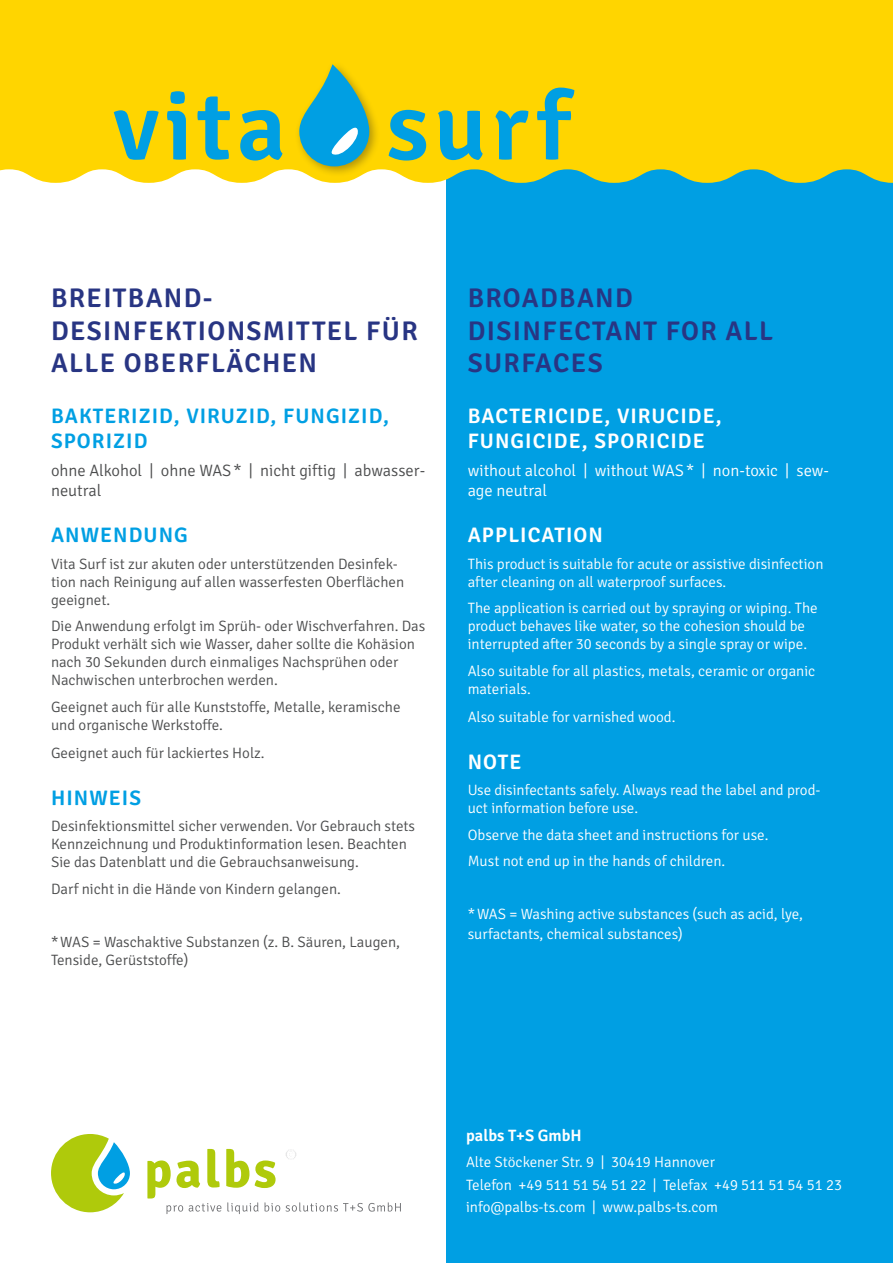
<style>
.page{position:relative;width:893px;height:1263px;background:#fff}
.page>*{position:absolute;margin:0;border:0;box-sizing:border-box;transform-origin:0 0}
.t1{font:600 96.75px "Signika";letter-spacing:.05em;color:#009fe3}
.Ü1_neu{font:600 27px/32.4px "Signika";letter-spacing:.05em;color:#283583}
.Ü1_englisch{font:600 27px/32.4px "Signika";letter-spacing:.05em;color:#283583}
.Ü2_englisch{font:600 21px/25.2px "Signika";letter-spacing:.05em;color:#fff}
.Ü2{font:600 21px/25.2px "Signika";letter-spacing:.05em;color:#009fe3}
.Fließtext_englisch{font:300 16.5px/19.8px "Signika";color:#fff}
.Fließtext{font:300 16.5px/19.8px "Signika";color:#4b4c4d}
.Fließtext-2{font:600 16.5px "Signika";color:#fff}
.Fließtext-3{font:300 15px/18px "Signika";color:#4b4c4d}
.Fließtext_englisch-2{font:300 15px/18px "Signika";color:#fff}
.Fließtext-4{font:300 15px "Signika";color:#fff}
</style>
<div class="page">
<div style="left:446px;top:119px;width:447px;height:1144px;background:#009fe3"></div>
<div style="left:0;top:0;width:893px;height:168px;background:#ffd500"></div>
<svg style="left:304px;top:73px;width:60px;height:88px;background:#22a5c3"></svg>
<div style="left:299px;top:68px;width:70px;height:98px;border:10px solid #009fe3;border-radius:30px"></div>
<svg style="left:0;top:125px;width:893px;height:58px"></svg>
<svg style="left:98px;top:1142px;width:32px;height:47px"></svg>
<svg style="left:51px;top:1134px;width:74px;height:78px"></svg>
<svg style="left:147px;top:1149px;width:254px;height:65px"></svg>
<p class="t1" style="left:114px;top:70px;width:458px">vita surf</p>
<p class="Ü1_neu" style="left:51px;top:282px;width:368px">BREITBAND-<br>DESINFEKTIONSMITTEL FÜR<br>ALLE OBERFLÄCHEN</p>
<p class="Ü2" style="left:51px;top:403px;width:340px">BAKTERIZID, VIRUZID, FUNGIZID,<br>SPORIZID</p>
<p class="Fließtext" style="left:51px;top:461px;width:376px">ohne Alkohol | ohne WAS* | nicht giftig | abwasser&shy;neutral</p>
<p class="Ü2" style="left:51px;top:523px;width:138px">ANWENDUNG</p>
<p class="Fließtext-3" style="left:51px;top:555px;width:355px">Vita Surf ist zur akuten oder unterstützenden Desinfek&shy;tion nach Reinigung auf allen wasserfesten Oberflächen geeignet.</p>
<p class="Fließtext-3" style="left:51px;top:618px;width:376px">Die Anwendung erfolgt im Sprüh- oder Wischverfahren. Das Produkt verhält sich wie Wasser, daher sollte die Kohäsion nach 30 Sekunden durch einmaliges Nachsprühen oder Nachwischen unterbrochen werden.</p>
<p class="Fließtext-3" style="left:51px;top:698px;width:351px">Geeignet auch für alle Kunststoffe, Metalle, keramische und organische Werkstoffe.</p>
<p class="Fließtext-3" style="left:51px;top:744px;width:215px">Geeignet auch für lackiertes Holz.</p>
<p class="Ü2" style="left:51px;top:785px;width:91px">HINWEIS</p>
<p class="Fließtext-3" style="left:51px;top:817px;width:366px">Desinfektionsmittel sicher verwenden. Vor Gebrauch stets<br>Kennzeichnung und Produktinformation lesen. Beachten<br>Sie das Datenblatt und die Gebrauchsanweisung.</p>
<p class="Fließtext-3" style="left:51px;top:880px;width:291px">Darf nicht in die Hände von Kindern gelangen.</p>
<p class="Fließtext-3" style="left:51px;top:933px;width:351px">*WAS = Waschaktive Substanzen (z. B. Säuren, Laugen,<br>Tenside, Gerüststoffe)</p>
<p class="Ü1_englisch" style="left:468px;top:282px;width:307px">BROADBAND<br>DISINFECTANT FOR ALL<br>SURFACES</p>
<p class="Ü2_englisch" style="left:468px;top:403px;width:255px">BACTERICIDE, VIRUCIDE,<br>FUNGICIDE, SPORICIDE</p>
<p class="Fließtext_englisch" style="left:468px;top:461px;width:363px">without alcohol | without WAS* | non-toxic | sew&shy;age neutral</p>
<p class="Ü2_englisch" style="left:468px;top:523px;width:137px">APPLICATION</p>
<p class="Fließtext_englisch-2" style="left:468px;top:555px;width:357px">This product is suitable for acute or assistive disinfection after cleaning on all waterproof surfaces.</p>
<p class="Fließtext_englisch-2" style="left:468px;top:600px;width:352px">The application is carried out by spraying or wiping. The product behaves like water, so the cohesion should be interrupted after 30 seconds by a single spray or wipe.</p>
<p class="Fließtext_englisch-2" style="left:468px;top:662px;width:349px">Also suitable for all plastics, metals, ceramic or organic materials.</p>
<p class="Fließtext_englisch-2" style="left:468px;top:708px;width:209px">Also suitable for varnished wood.</p>
<p class="Ü2_englisch" style="left:468px;top:749px;width:55px">NOTE</p>
<p class="Fließtext_englisch-2" style="left:468px;top:781px;width:354px">Use disinfectants safely. Always read the label and prod&shy;uct information before use.</p>
<p class="Fließtext_englisch-2" style="left:468px;top:826px;width:302px">Observe the data sheet and instructions for use.</p>
<p class="Fließtext_englisch-2" style="left:468px;top:852px;width:259px">Must not end up in the hands of children.</p>
<p class="Fließtext_englisch-2" style="left:468px;top:904px;width:337px;line-height:19.8px">*WAS = Washing active substances (such as acid, lye, surfactants, chemical substances)</p>
<p class="Fließtext-2" style="left:466px;top:1126px;width:117px">palbs T+S GmbH</p>
<p class="Fließtext-4" style="left:466px;top:1154px;width:250px">Alte Stöckener Str. 9 | 30419 Hannover</p>
<p class="Fließtext-4" style="left:466px;top:1176px;width:377px">Telefon +49 511 51 54 51 22 | Telefax +49 511 51 54 51 23</p>
<p class="Fließtext-4" style="left:466px;top:1199px;width:254px">info@palbs-ts.com | www.palbs-ts.com</p>
</div>
